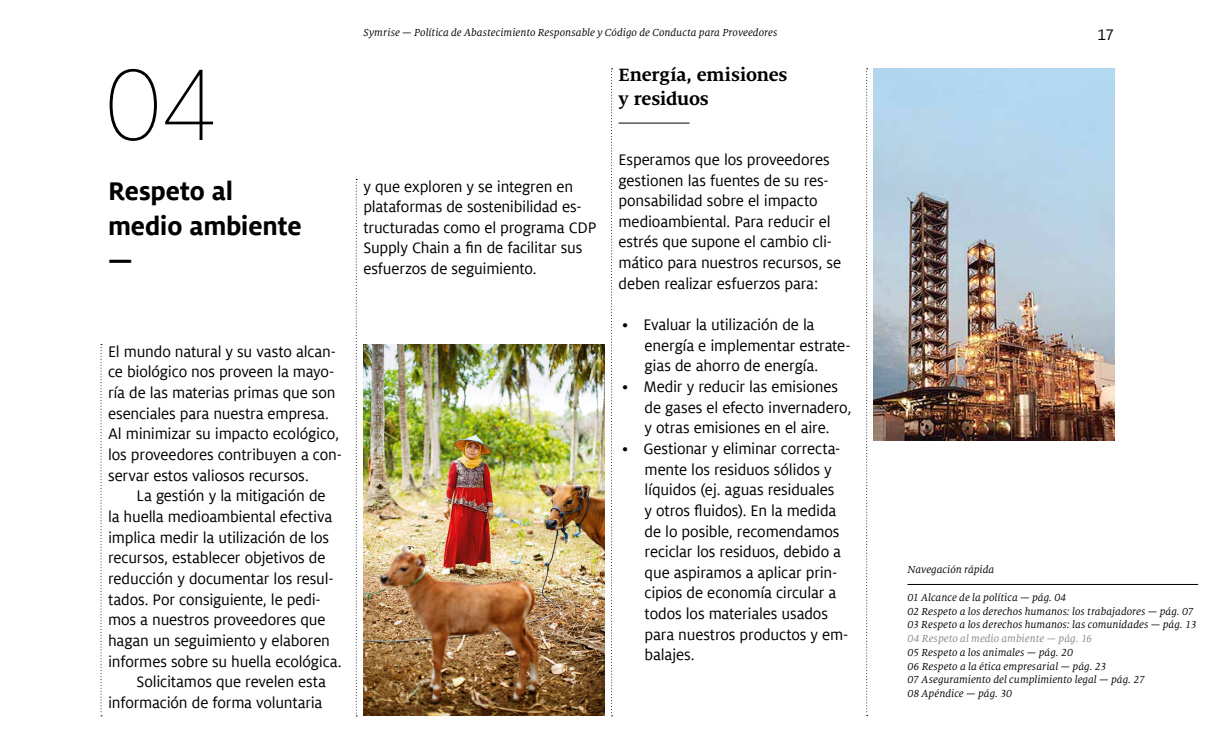
<style>
.page{position:relative;width:1223px;height:745px;background:#fff}
.page>*{position:absolute;margin:0;border:0;box-sizing:border-box;transform-origin:0 0}
.t1{font:100 112.5px "Milo OT";color:#000}
.t2{font:700 28.12px/34.4px "FF Milofor Symrise";letter-spacing:-.01em;color:#000}
.t3{font:700 19.75px/24px "FF Milo Serif CF Ffor Symrise";letter-spacing:-.015em;color:#000}
.t4{font:16.88px/20.6px "FF Milofor Symrise";letter-spacing:-.01em;color:#000}
.t5{font:italic 11.25px/13.8px "FF Milo Serif CF Ffor Symrise";letter-spacing:.005em;color:#000}
.t6{font:italic 11.25px "FF Milo Serif CF Ffor Symrise";letter-spacing:.005em;color:#878787}
</style>
<div class="page">
<svg style="left:356px;top:179px;width:1px;height:537px"></svg>
<svg style="left:101px;top:344px;width:1px;height:372px"></svg>
<svg style="left:611px;top:68px;width:1px;height:648px"></svg>
<hr style="left:618px;top:123px;width:71px;height:1px;background:#000">
<img style="left:363px;top:344px;width:241px;height:371px">
<img style="left:873px;top:69px;width:241px;height:371px">
<svg style="left:866px;top:68px;width:1px;height:645px"></svg>
<hr style="left:907px;top:583px;width:291px;height:1px;background:#000">
<h1 class="t1" style="left:105px;top:45px;width:116px">04</h1>
<h2 class="t2" style="left:108px;top:174px;width:195px">Respeto al medio ambiente —</h2>
<p class="t4" style="left:108px;top:341px;width:235px">El mundo natural y su vasto alcan&shy;ce biológico nos proveen la mayo&shy;ría de las materias primas que son esenciales para nuestra empresa.<br>Al minimizar su impacto ecológico, los proveedores contribuyen a con&shy;servar estos valiosos recursos.</p>
<p class="t4" style="left:136px;top:485px;width:191px">La gestión y la mitigación de</p>
<p class="t4" style="left:108px;top:506px;width:226px">la huella medioambiental efectiva</p>
<p class="t4" style="left:108px;top:526px;width:222px">implica medir la utilización de los</p>
<p class="t4" style="left:108px;top:547px;width:219px">recursos, establecer objetivos de</p>
<p class="t4" style="left:108px;top:568px;width:227px">reducción y documentar los resul-</p>
<p class="t4" style="left:108px;top:588px;width:214px">tados. Por consiguiente, le pedi-</p>
<p class="t4" style="left:108px;top:609px;width:219px">mos a nuestros proveedores que</p>
<p class="t4" style="left:108px;top:630px;width:223px">hagan un seguimiento y elaboren</p>
<p class="t4" style="left:108px;top:650px;width:235px">informes sobre su huella ecológica.</p>
<p class="t4" style="left:136px;top:671px;width:191px">Solicitamos que revelen esta</p>
<p class="t4" style="left:108px;top:691px;width:216px">información de forma voluntaria</p>
<p class="t5" style="left:363px;top:26px;width:415px">Symrise — Política de Abastecimiento Responsable y Código de Conducta para Proveedores</p>
<p class="t4" style="left:1097px;top:25px;width:19px">17</p>
<p class="t4" style="left:363px;top:176px;width:235px">y que exploren y se integren en plataformas de sostenibilidad es&shy;tructuradas como el programa CDP<br>Supply Chain a fin de facilitar sus esfuerzos de seguimiento.</p>
<p class="t3" style="left:618px;top:62px;width:171px">Energía, emisiones y residuos</p>
<p class="t4" style="left:618px;top:149px;width:224px">Esperamos que los proveedores gestionen las fuentes de su res&shy;ponsabilidad sobre el impacto medioambiental. Para reducir el estrés que supone el cambio cli&shy;mático para nuestros recursos, se deben realizar esfuerzos para:</p>
<p class="t4" style="left:644px;top:314px;width:207px;text-indent:-22px">• Evaluar la utilización de la energía e implementar estrate&shy;gias de ahorro de energía.</p>
<p class="t4" style="left:644px;top:376px;width:208px;text-indent:-22px">• Medir y reducir las emisiones de gases el efecto invernadero, y otras emisiones en el aire.</p>
<p class="t4" style="left:644px;top:438px;width:205px;text-indent:-22px">• Gestionar y eliminar correcta&shy;mente los residuos sólidos y líquidos (ej. aguas residuales<br>y otros fluidos). En la medida de lo posible, recomendamos reciclar los residuos, debido a que aspiramos a aplicar prin&shy;cipios de economía circular a todos los materiales usados para nuestros productos y em&shy;balajes.</p>
<p class="t5" style="left:907px;top:562px;width:88px">Navegación rápida</p>
<p class="t5" style="left:907px;top:590px;width:291px">01 Alcance de la política — pág. 04<br>02 Respeto a los derechos humanos: los trabajadores — pág. 07<br>03 Respeto a los derechos humanos: las comunidades — pág. 13</p>
<p class="t6" style="left:907px;top:632px;width:186px">04 Respeto al medio ambiente — pág. 16</p>
<p class="t5" style="left:907px;top:645px;width:239px">05 Respeto a los animales — pág. 20<br>06 Respeto a la ética empresarial — pág. 23<br>07 Aseguramiento del cumplimiento legal — pág. 27<br>08 Apéndice — pág. 30</p>
</div>
